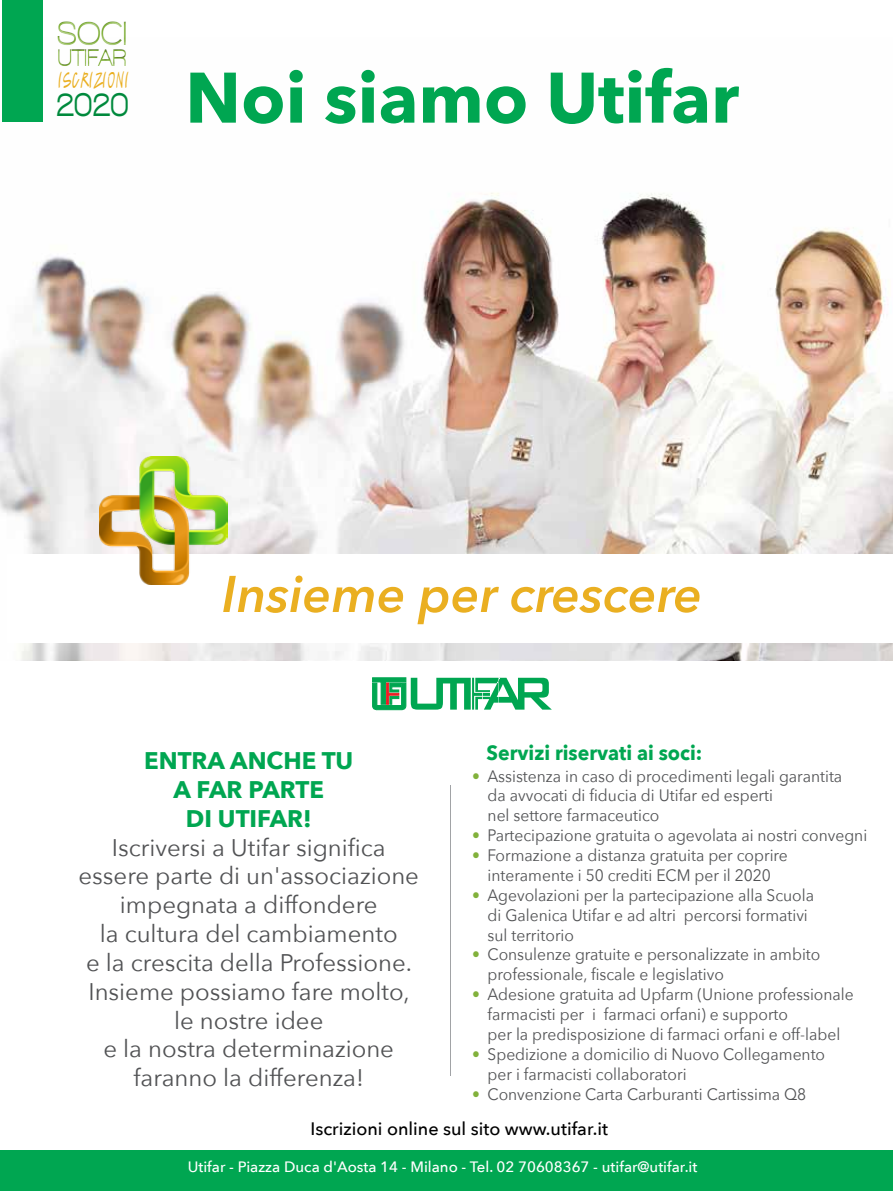
<style>
.page{position:relative;width:893px;height:1191px;background:#fff}
.page>*{position:absolute;margin:0;border:0;box-sizing:border-box;transform-origin:0 0}
.t1{font:700 70.65px "Avenir Next";color:#00a651}
.t2{font:italic 600 51px "Avenir Next";color:#eaaf21}
.t3{font:900 34.5px "Walkway Expand";color:#82b13b;scale:.66 1}
.t4{font:900 34.5px "Walkway Expand";color:#00893c;scale:.67 1}
.t5{font:900 24.75px "Walkway Expand";color:#82b13b;scale:.66 1}
.t6{font:24px/28.8px "Avenir Next";color:#515254;text-align:center}
.t7{font:700 24px/28.8px "Avenir Next";color:#00a651;text-align:center}
.t8{font:700 20.7px "Avenir Next";color:#00a651;scale:.94 1}
.t9{font:500 18px "Avenir Next";color:#000}
.t10{font:16.5px/19.8px "Avenir Next";color:#515254;scale:.94 1}
.t11{font:15.45px "Lush";letter-spacing:.19em;color:#eaaf21;scale:.72 1}
.t12{font:500 15px "Avenir Next";color:#fff}
.s1{color:#82b13b}
</style>
<div class="page">
<img style="left:0;top:193px;width:893px;height:467px">
<div style="left:8px;top:554px;width:885px;height:89px;background:#fff"></div>
<div style="left:0;top:1150px;width:893px;height:41px;background:#00a651"></div>
<hr style="left:450px;top:785px;width:1px;height:291px;background:#a1a3a6">
<div style="left:2px;top:0;width:41px;height:122px;background:#00a651"></div>
<img style="left:99px;top:456px;width:129px;height:129px">
<div style="left:55px;top:18px;width:75px;height:49px;background:#000;opacity:.75"></div>
<svg style="left:372px;top:677px;width:180px;height:33px"></svg>
<h3 class="t3" style="left:57px;top:15px;width:107px">SOCI</h3>
<h3 class="t5" style="left:57px;top:44px;width:106px">UTIFAR</h3>
<h3 class="t4" style="left:56px;top:85px;width:110px">2020</h3>
<p class="t11" style="left:59px;top:68px;width:98px">ISCRIZIONI</p>
<h1 class="t1" style="left:185px;top:37px;width:555px">Noi siamo Utifar</h1>
<h2 class="t2" style="left:222px;top:550px;width:482px">Insieme per crescere</h2>
<p class="t8" style="left:487px;top:735px;width:231px">Servizi riservati ai soci:</p>
<p class="t10" style="left:488px;top:765px;width:379px;text-indent:-16px"><span class="s1">•</span> Assistenza in caso di procedimenti legali garantita da avvocati di fiducia di Utifar ed esperti<br>nel settore farmaceutico</p>
<p class="t10" style="left:472px;top:825px;width:422px"><span class="s1">•</span> Partecipazione gratuita o agevolata ai nostri convegni</p>
<p class="t10" style="left:472px;top:844px;width:337px;text-align:center"><span class="s1">•</span> Formazione a distanza gratuita per coprire interamente i 50 crediti ECM per il 2020</p>
<p class="t10" style="left:488px;top:884px;width:349px;text-indent:-16px"><span class="s1">•</span> Agevolazioni per la partecipazione alla Scuola di Galenica Utifar e ad altri percorsi formativi sul territorio</p>
<p class="t10" style="left:488px;top:944px;width:356px;text-indent:-16px"><span class="s1">•</span> Consulenze gratuite e personalizzate in ambito professionale, fiscale e legislativo</p>
<p class="t10" style="left:488px;top:983px;width:391px;text-indent:-16px"><span class="s1">•</span> Adesione gratuita ad Upfarm (Unione professionale farmacisti per i farmaci orfani) e supporto<br>per la predisposizione di farmaci orfani e off-label</p>
<p class="t10" style="left:488px;top:1043px;width:361px;text-indent:-16px"><span class="s1">•</span> Spedizione a domicilio di Nuovo Collegamento per i farmacisti collaboratori</p>
<p class="t10" style="left:472px;top:1083px;width:357px"><span class="s1">•</span> Convenzione Carta Carburanti Cartissima Q8</p>
<p class="t9" style="left:311px;top:1113px;width:299px">Iscrizioni online sul sito www.utifar.it</p>
<h3 class="t7" style="left:144px;top:746px;width:211px">ENTRA ANCHE TU<br>A FAR PARTE<br>DI UTIFAR!</h3>
<p class="t6" style="left:79px;top:832px;width:342px">Iscriversi a Utifar significa essere parte di un'associazione impegnata a diffondere<br>la cultura del cambiamento<br>e la crescita della Professione.<br>Insieme possiamo fare molto, le nostre idee<br>e la nostra determinazione faranno la differenza!</p>
<p class="t12" style="left:188px;top:1153px;width:511px">Utifar - Piazza Duca d'Aosta 14 - Milano - Tel. 02 70608367 - utifar@utifar.it</p>
</div>
